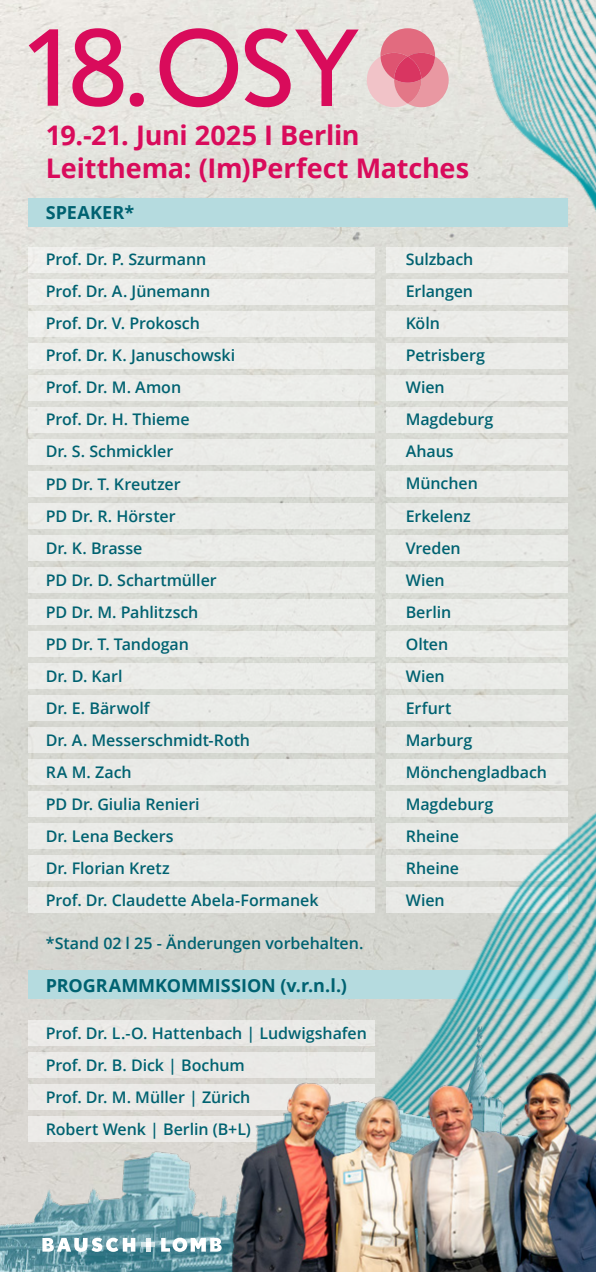
<style>
.page{position:relative;width:596px;height:1272px;background:#fff}
.page>*{position:absolute;margin:0;border:0;box-sizing:border-box;transform-origin:0 0}
.t1{font:700 27px/32.4px "Open Sans";letter-spacing:-.01em;color:#d90b5b}
.t2{font:700 18px "Open Sans";color:#006271}
.t3{font:600 16px/32px "Open Sans";letter-spacing:-.005em;color:#006271}
</style>
<div class="page">
<img style="left:138px;top:754px;width:457px;height:68px">
<img style="left:0;top:0;width:595px;height:754px">
<div style="left:28px;top:247px;width:346px;height:25px;background:#edeeeb"></div>
<div style="left:28px;top:279px;width:346px;height:25px;background:#ededea"></div>
<div style="left:28px;top:311px;width:346px;height:25px;background:#edeeeb"></div>
<div style="left:28px;top:343px;width:346px;height:25px;background:#edeeea"></div>
<div style="left:28px;top:375px;width:346px;height:25px;background:#ecedea"></div>
<div style="left:28px;top:407px;width:346px;height:25px;background:#ecece9"></div>
<div style="left:28px;top:439px;width:346px;height:26px;background:#ebece9"></div>
<div style="left:28px;top:471px;width:346px;height:26px;background:#eaebe7"></div>
<div style="left:28px;top:503px;width:346px;height:26px;background:#eaebe8"></div>
<div style="left:28px;top:535px;width:346px;height:26px;background:#eaebe8"></div>
<div style="left:28px;top:567px;width:346px;height:26px;background:#eaebe8"></div>
<div style="left:28px;top:599px;width:346px;height:26px;background:#eaece8"></div>
<div style="left:28px;top:631px;width:346px;height:26px;background:#ebece9"></div>
<div style="left:28px;top:663px;width:346px;height:26px;background:#ebece9"></div>
<div style="left:28px;top:695px;width:346px;height:26px;background:#eaebe7"></div>
<div style="left:28px;top:727px;width:346px;height:26px;background:#e9eae6"></div>
<div style="left:28px;top:759px;width:346px;height:26px;background:#e9eae7"></div>
<div style="left:28px;top:791px;width:346px;height:26px;background:#e9eae7"></div>
<div style="left:28px;top:198px;width:539px;height:28px;background:#b5dbdf"></div>
<img style="left:0;top:822px;width:595px;height:450px">
<img style="left:15px;top:905px;width:580px;height:367px">
<h1 class="t1" style="left:46px;top:119px;width:424px">19.-21. Juni 2025 I Berlin<br>Leitthema: (Im)Perfect Matches</h1>
<p class="t2" style="left:46px;top:200px;width:90px">SPEAKER*</p>
<p class="t3" style="left:46px;top:243px;width:274px">Prof. Dr. P. Szurmann<br>Prof. Dr. A. Jünemann<br>Prof. Dr. V. Prokosch<br>Prof. Dr. K. Januschowski<br>Prof. Dr. M. Amon<br>Prof. Dr. H. Thieme<br>Dr. S. Schmickler<br>PD Dr. T. Kreutzer<br>PD Dr. R. Hörster<br>Dr. K. Brasse<br>PD Dr. D. Schartmüller<br>PD Dr. M. Pahlitzsch<br>PD Dr. T. Tandogan<br>Dr. D. Karl<br>Dr. E. Bärwolf<br>Dr. A. Messerschmidt-Roth<br>RA M. Zach<br>PD Dr. Giulia Renieri<br>Dr. Lena Beckers<br>Dr. Florian Kretz<br>Prof. Dr. Claudette Abela-Formanek</p>
<p class="t3" style="left:46px;top:927px;width:319px">*Stand 02 l 25 - Änderungen vorbehalten.</p>
<p class="t2" style="left:46px;top:972px;width:302px">PROGRAMMKOMMISSION (v.r.n.l.)</p>
<p class="t3" style="left:46px;top:1017px;width:322px">Prof. Dr. L.-O. Hattenbach | Ludwigshafen<br>Prof. Dr. B. Dick | Bochum<br>Prof. Dr. M. Müller | Zürich<br>Robert Wenk | Berlin (B+L)</p>
<p class="t3" style="left:405px;top:243px;width:143px">Sulzbach<br>Erlangen<br>Köln<br>Petrisberg<br>Wien<br>Magdeburg<br>Ahaus<br>München<br>Erkelenz<br>Vreden<br>Wien<br>Berlin<br>Olten<br>Wien<br>Erfurt<br>Marburg<br>Mönchengladbach<br>Magdeburg<br>Rheine<br>Rheine<br>Wien</p>
</div>
